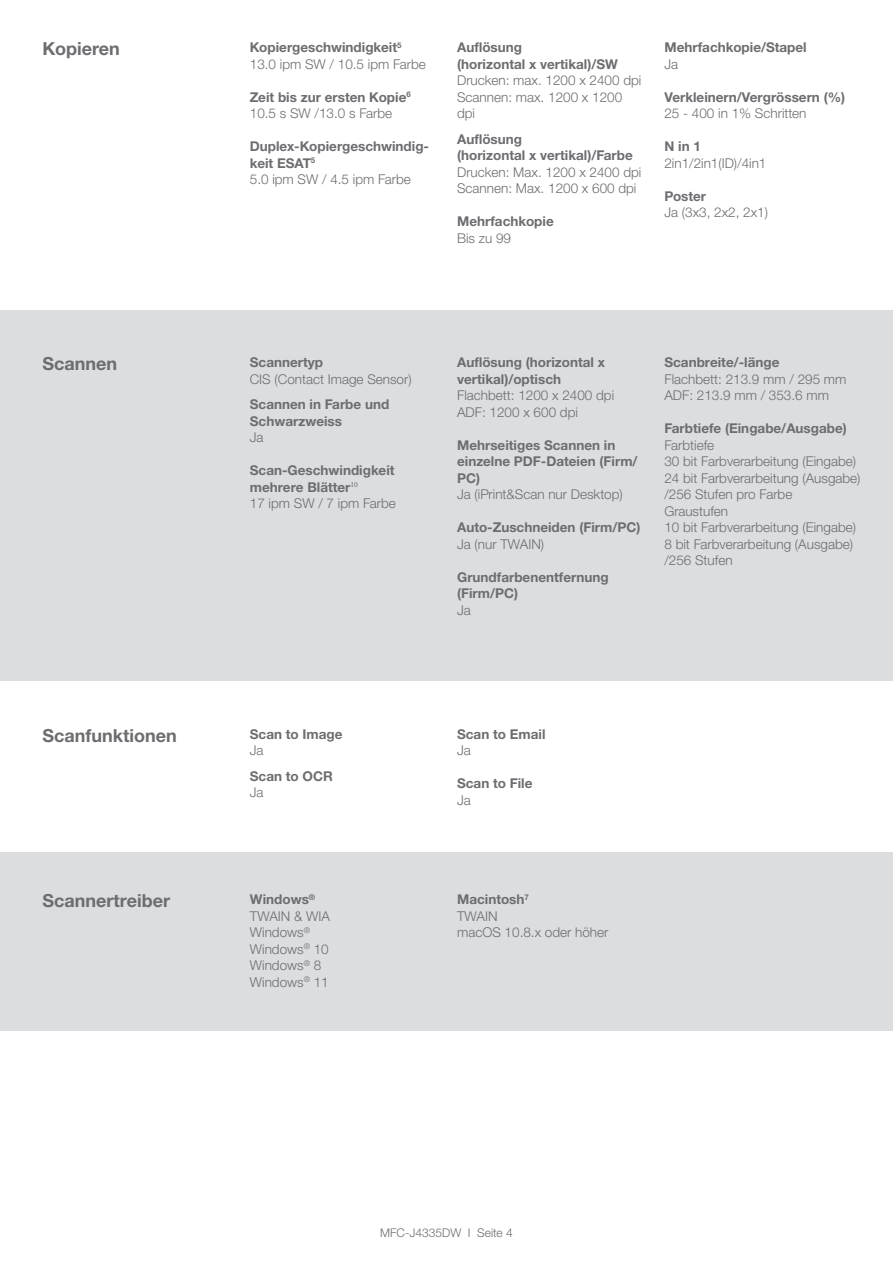
<style>
.page{position:relative;width:893px;height:1263px;background:#fff}
.page>*{position:absolute;margin:0;border:0;box-sizing:border-box;transform-origin:0 0}
.t1{font:700 18px "Helvetica Neue LTW1 G";color:#6c6d70}
.t2{font:300 13.5px/16.5px "Helvetica Neue LTW1 G";color:#6c6d70}
.t3{font:700 13.5px/16.5px "Helvetica Neue LTW1 G";color:#6c6d70}
.t4{font:300 12px "Helvetica Neue LTW1 G";color:#6c6d70}
.s1{font-weight:700}
.s2{font-weight:300}
</style>
<div class="page">
<div style="left:0;top:852px;width:893px;height:178px;background:#dcdddf"></div>
<div style="left:0;top:310px;width:893px;height:371px;background:#dcdddf"></div>
<h1 class="t1" style="left:43px;top:38px;width:79px">Kopieren</h1>
<p class="t2" style="left:250px;top:39px;width:178px"><span class="s1">Kopiergeschwindigkeit</span><sup>5<br></sup>13.0 ipm SW / 10.5 ipm Farbe</p>
<p class="t3" style="left:250px;top:89px;width:163px">Zeit bis zur ersten Kopie<sup>6<br></sup><span class="s2">10.5 s SW /13.0 s Farbe</span></p>
<p class="t3" style="left:250px;top:138px;width:181px">Duplex-Kopiergeschwindig&shy;keit ESAT<sup>5<br></sup><span class="s2">5.0 ipm SW / 4.5 ipm Farbe</span></p>
<p class="t3" style="left:457px;top:39px;width:162px">Auflösung<br>(horizontal x vertikal)/SW</p>
<p class="t2" style="left:457px;top:72px;width:186px">Drucken: max. 1200 x 2400 dpi<br>Scannen: max. 1200 x 1200 dpi</p>
<p class="t3" style="left:457px;top:130px;width:177px">Auflösung<br>(horizontal x vertikal)/Farbe</p>
<p class="t2" style="left:457px;top:164px;width:186px">Drucken: Max. 1200 x 2400 dpi<br>Scannen: Max. 1200 x 600 dpi</p>
<p class="t3" style="left:457px;top:213px;width:98px">Mehrfachkopie</p>
<p class="t2" style="left:457px;top:230px;width:56px">Bis zu 99</p>
<p class="t3" style="left:664px;top:39px;width:144px">Mehrfachkopie/Stapel</p>
<p class="t2" style="left:664px;top:56px;width:15px">Ja</p>
<p class="t3" style="left:664px;top:89px;width:182px">Verkleinern/Vergrössern (%)</p>
<p class="t2" style="left:664px;top:105px;width:144px">25 - 400 in 1% Schritten</p>
<p class="t3" style="left:664px;top:138px;width:38px">N in 1</p>
<p class="t2" style="left:664px;top:155px;width:104px">2in1/2in1(ID)/4in1</p>
<p class="t3" style="left:664px;top:187px;width:43px">Poster</p>
<p class="t2" style="left:664px;top:204px;width:105px">Ja (3x3, 2x2, 2x1)</p>
<h1 class="t1" style="left:43px;top:353px;width:76px">Scannen</h1>
<p class="t3" style="left:250px;top:354px;width:75px">Scannertyp</p>
<p class="t2" style="left:250px;top:371px;width:163px">CIS (Contact Image Sensor)</p>
<p class="t3" style="left:250px;top:396px;width:141px">Scannen in Farbe und<br>Schwarzweiss</p>
<p class="t2" style="left:250px;top:429px;width:15px">Ja</p>
<p class="t3" style="left:250px;top:462px;width:148px">Scan-Geschwindigkeit mehrere Blätter<sup>10<br></sup><span class="s2">17 ipm SW / 7 ipm Farbe</span></p>
<p class="t3" style="left:457px;top:354px;width:149px">Auflösung (horizontal x vertikal)/optisch</p>
<p class="t2" style="left:457px;top:387px;width:159px">Flachbett: 1200 x 2400 dpi<br>ADF: 1200 x 600 dpi</p>
<p class="t3" style="left:457px;top:437px;width:182px">Mehrseitiges Scannen in einzelne PDF-Dateien (Firm/<br>PC)</p>
<p class="t2" style="left:457px;top:486px;width:167px">Ja (iPrint&amp;Scan nur Desktop)</p>
<p class="t3" style="left:457px;top:519px;width:185px">Auto-Zuschneiden (Firm/PC)</p>
<p class="t2" style="left:457px;top:536px;width:89px">Ja (nur TWAIN)</p>
<p class="t3" style="left:457px;top:568px;width:153px">Grundfarbenentfernung (Firm/PC)</p>
<p class="t2" style="left:457px;top:602px;width:15px">Ja</p>
<p class="t3" style="left:664px;top:354px;width:117px">Scanbreite/-länge</p>
<p class="t2" style="left:664px;top:371px;width:184px">Flachbett: 213.9 mm / 295 mm<br>ADF: 213.9 mm / 353.6 mm</p>
<p class="t3" style="left:664px;top:420px;width:184px">Farbtiefe (Eingabe/Ausgabe)</p>
<p class="t2" style="left:664px;top:437px;width:198px">Farbtiefe<br>30 bit Farbverarbeitung (Eingabe)<br>24 bit Farbverarbeitung (Ausgabe) /256 Stufen pro Farbe<br>Graustufen<br>10 bit Farbverarbeitung (Eingabe)<br>8 bit Farbverarbeitung (Ausgabe) /256 Stufen</p>
<h1 class="t1" style="left:43px;top:725px;width:136px">Scanfunktionen</h1>
<p class="t3" style="left:250px;top:726px;width:94px">Scan to Image</p>
<p class="t2" style="left:250px;top:742px;width:15px">Ja</p>
<p class="t3" style="left:250px;top:768px;width:84px">Scan to OCR</p>
<p class="t2" style="left:250px;top:784px;width:15px">Ja</p>
<p class="t3" style="left:457px;top:726px;width:90px">Scan to Email</p>
<p class="t2" style="left:457px;top:742px;width:15px">Ja</p>
<p class="t3" style="left:457px;top:775px;width:77px">Scan to File</p>
<p class="t2" style="left:457px;top:792px;width:15px">Ja</p>
<h1 class="t1" style="left:43px;top:890px;width:129px">Scannertreiber</h1>
<p class="t2" style="left:250px;top:891px;width:82px"><span class="s1">Windows</span><sup>®<br></sup>TWAIN &amp; WIA<br>Windows<sup>®<br></sup>Windows<sup>®</sup> 10<br>Windows<sup>®</sup> 8<br>Windows<sup>®</sup> 11</p>
<p class="t2" style="left:457px;top:891px;width:153px"><span class="s1">Macintosh</span><sup>7<br></sup>TWAIN<br>macOS 10.8.x oder höher</p>
<p class="t4" style="left:380px;top:1226px;width:134px">MFC-J4335DW I Seite 4</p>
</div>
